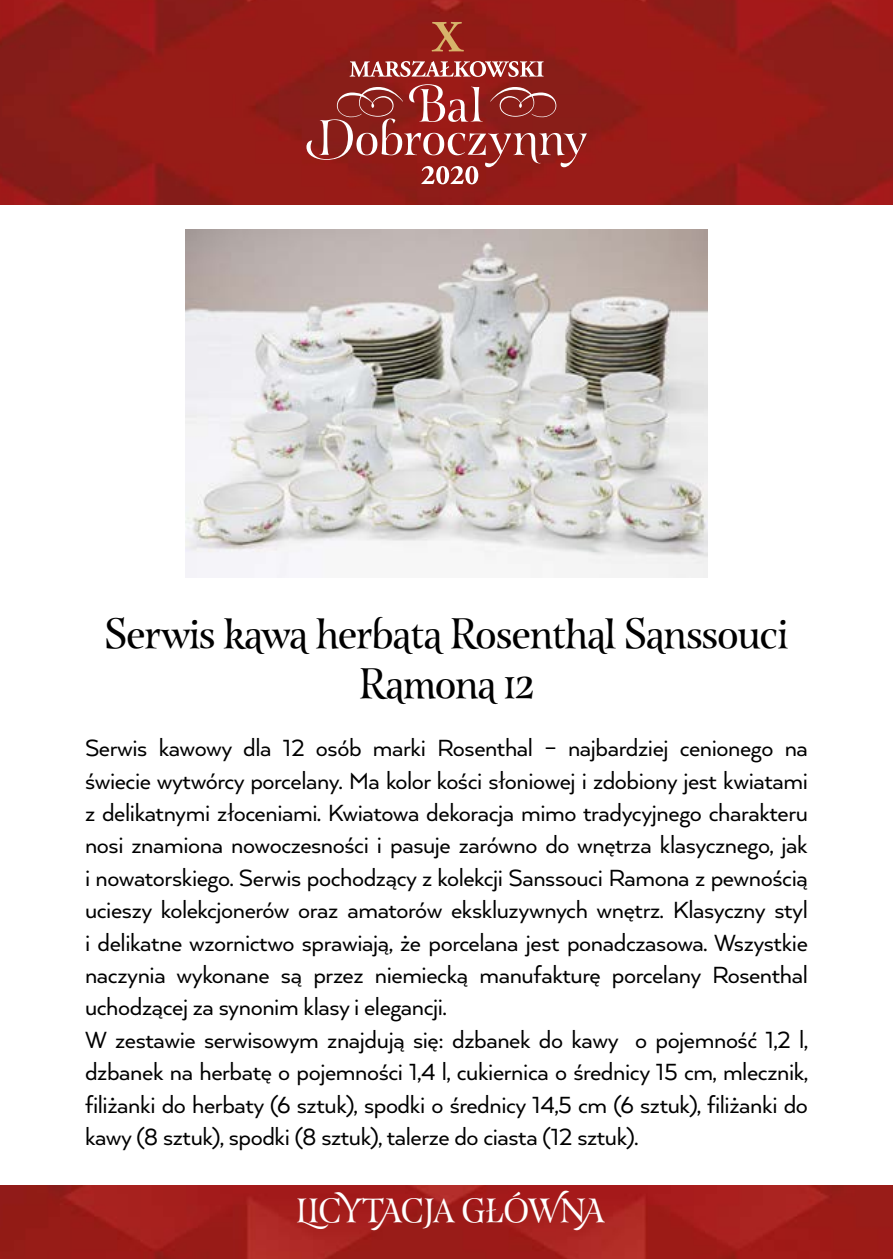
<style>
.page{position:relative;width:893px;height:1259px;background:#fff}
.page>*{position:absolute;margin:0;border:0;box-sizing:border-box;transform-origin:0 0}
.t1{font:42px/50.4px "Esmeralda Pro";letter-spacing:-.025em;color:#000;text-align:center}
.t2{font:33px "Esmeralda Pro";letter-spacing:-.01em;color:#fff}
.t3{font:27px/32.4px "Arquitecta";letter-spacing:-.015em;color:#000}
</style>
<div class="page">
<img style="left:0;top:0;width:893px;height:204px">
<img style="left:0;top:1185px;width:893px;height:74px">
<svg style="left:306px;top:84px;width:281px;height:100px;background:#9f3b37"></svg>
<svg style="left:350px;top:61px;width:194px;height:16px"></svg>
<svg style="left:431px;top:22px;width:33px;height:29px"></svg>
<img style="left:185px;top:229px;width:523px;height:349px">
<h1 class="t1" style="left:105px;top:606px;width:685px">Serwis kawa herbata Rosenthal Sanssouci<br>Ramona 12</h1>
<p class="t3" style="left:85px;top:731px;width:724px">Serwis kawowy dla 12 osób marki Rosenthal – najbardziej cenionego na świecie wytwórcy porcelany. Ma kolor kości słoniowej i zdobiony jest kwiatami z delikatnymi złoceniami. Kwiatowa dekoracja mimo tradycyjnego charakteru nosi znamiona nowoczesności i pasuje zarówno do wnętrza klasycznego, jak i nowatorskiego. Serwis pochodzący z kolekcji Sanssouci Ramona z pewnością ucieszy kolekcjonerów oraz amatorów ekskluzywnych wnętrz. Klasyczny styl i delikatne wzornictwo sprawiają, że porcelana jest ponadczasowa. Wszystkie naczynia wykonane są przez niemiecką manufakturę porcelany Rosenthal uchodzącej za synonim klasy i elegancji.<br>W zestawie serwisowym znajdują się: dzbanek do kawy o pojemność 1,2 l, dzbanek na herbatę o pojemności 1,4 l, cukiernica o średnicy 15 cm, mlecznik, filiżanki do herbaty (6 sztuk), spodki o średnicy 14,5 cm (6 sztuk), filiżanki do kawy (8 sztuk), spodki (8 sztuk), talerze do ciasta (12 sztuk).</p>
<p class="t2" style="left:296px;top:1186px;width:310px">LICYTACJA GŁÓWNA</p>
</div>
